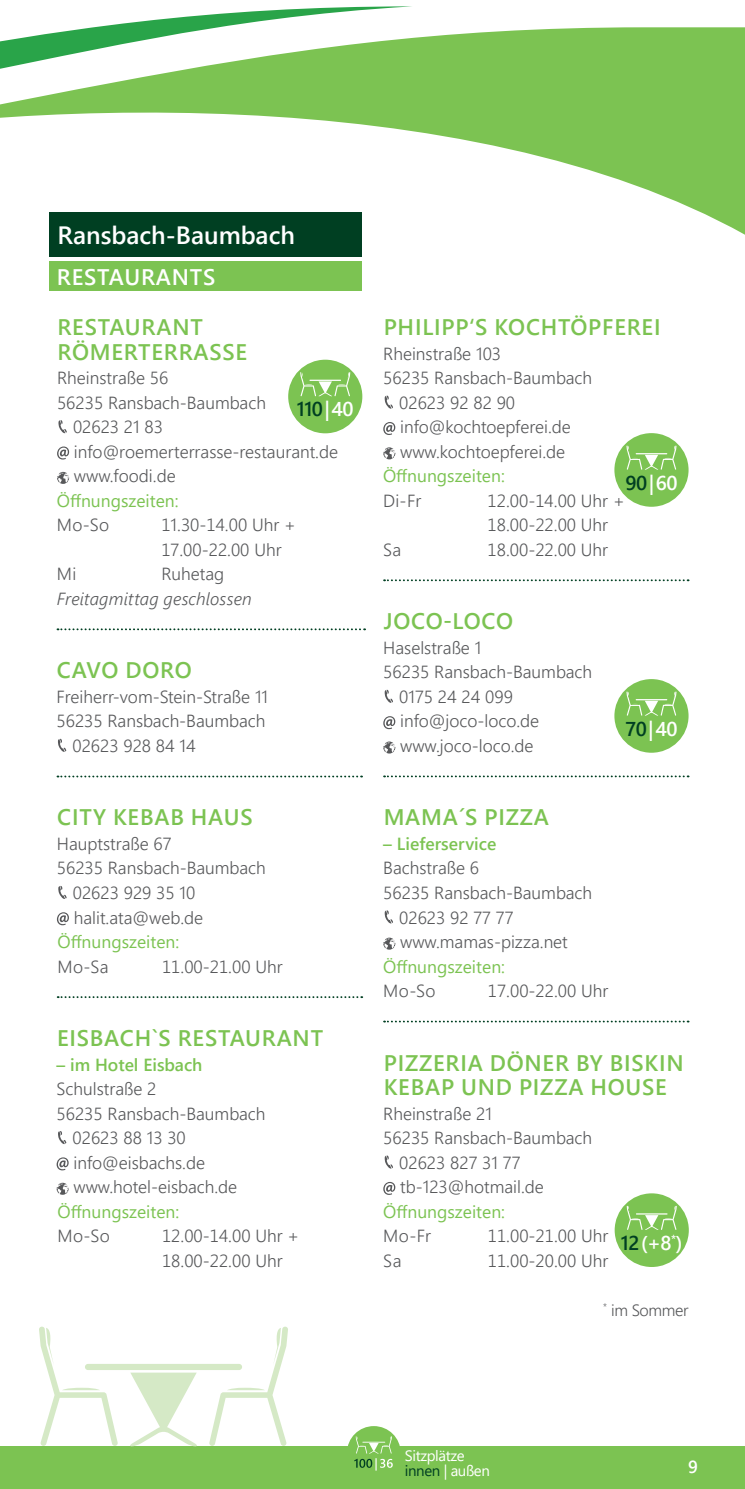
<style>
.page{position:relative;width:745px;height:1489px;background:#fff}
.page>*{position:absolute;margin:0;border:0;box-sizing:border-box;transform-origin:0 0}
.t1{font:600 25px "Segoe UI";color:#fff}
.t2{font:600 22.5px/24.5px "Segoe UI";letter-spacing:.035em;color:#7cc352}
.t3{font:600 22.5px "Segoe UI";letter-spacing:.035em;color:#fff}
.t4{font:600 20px "Segoe UI";letter-spacing:-.025em;color:#fff}
.t5{font:600 20px "Segoe UI";color:#003f22}
.t6{font:300 17.5px/24.5px "Segoe UI";color:#57585a}
.t7{font:17.5px "Segoe UI";color:#7cc352}
.t8{font:600 17.5px "Segoe UI";color:#7cc352}
.t9{font:italic 300 17.5px "Segoe UI";letter-spacing:.015em;color:#57585a}
.t10{font:600 17.5px "Segoe UI";color:#fff}
.t11{font:300 16.25px "Segoe UI";letter-spacing:-.025em;color:#57585a}
.t12{font:15px/15px "Segoe UI";letter-spacing:-.025em;color:#fff}
.s1{color:#fff}
.s2{color:#003f22}
</style>
<div class="page">
<div style="left:0;top:1446px;width:744px;height:42px;background:#7cc352"></div>
<svg style="left:49px;top:27px;width:695px;height:220px"></svg>
<svg style="left:0;top:6px;width:412px;height:140px"></svg>
<svg style="left:57px;top:628px;width:308px;height:2px"></svg>
<svg style="left:384px;top:579px;width:304px;height:2px"></svg>
<svg style="left:57px;top:775px;width:305px;height:2px"></svg>
<svg style="left:384px;top:775px;width:304px;height:2px"></svg>
<svg style="left:384px;top:1020px;width:304px;height:2px"></svg>
<svg style="left:58px;top:996px;width:304px;height:2px"></svg>
<div style="left:50px;top:212px;width:312px;height:45px;background:#003f22"></div>
<div style="left:50px;top:261px;width:312px;height:30px;background:#7cc352"></div>
<svg style="left:384px;top:395px;width:9px;height:14px"></svg>
<svg style="left:383px;top:422px;width:12px;height:13px"></svg>
<svg style="left:383px;top:447px;width:12px;height:12px"></svg>
<svg style="left:58px;top:420px;width:9px;height:13px"></svg>
<svg style="left:57px;top:446px;width:12px;height:13px"></svg>
<svg style="left:57px;top:472px;width:12px;height:12px"></svg>
<svg style="left:384px;top:689px;width:9px;height:14px"></svg>
<svg style="left:383px;top:716px;width:12px;height:13px"></svg>
<svg style="left:383px;top:741px;width:12px;height:12px"></svg>
<svg style="left:58px;top:886px;width:9px;height:13px"></svg>
<svg style="left:57px;top:912px;width:12px;height:13px"></svg>
<svg style="left:58px;top:738px;width:9px;height:14px"></svg>
<svg style="left:58px;top:1131px;width:9px;height:13px"></svg>
<svg style="left:57px;top:1157px;width:12px;height:13px"></svg>
<svg style="left:57px;top:1182px;width:12px;height:12px"></svg>
<div style="left:288px;top:360px;width:74px;height:73px;background:#7cc352;border-radius:50%"></div>
<svg style="left:300px;top:372px;width:50px;height:24px"></svg>
<div style="left:614px;top:433px;width:74px;height:74px;background:#7cc352;border-radius:50%"></div>
<svg style="left:626px;top:445px;width:50px;height:24px"></svg>
<div style="left:614px;top:679px;width:74px;height:73px;background:#7cc352;border-radius:50%"></div>
<svg style="left:626px;top:691px;width:50px;height:24px"></svg>
<svg style="left:384px;top:910px;width:9px;height:13px"></svg>
<svg style="left:383px;top:937px;width:12px;height:12px"></svg>
<svg style="left:384px;top:1155px;width:9px;height:13px"></svg>
<svg style="left:383px;top:1182px;width:12px;height:12px"></svg>
<div style="left:614px;top:1193px;width:74px;height:73px;background:#7cc352;border-radius:50%"></div>
<svg style="left:626px;top:1205px;width:50px;height:24px"></svg>
<div style="left:347px;top:1425px;width:53px;height:53px;background:#7cc352;border-radius:50%"></div>
<svg style="left:354px;top:1436px;width:38px;height:34px"></svg>
<svg style="left:39px;top:1326px;width:249px;height:120px"></svg>
<h1 class="t1" style="left:58px;top:211px;width:239px">Ransbach-Baumbach</h1>
<p class="t3" style="left:57px;top:256px;width:160px">RESTAURANTS</p>
<p class="t2" style="left:57px;top:313px;width:191px">RESTAURANT<br>RÖMERTERRASSE</p>
<p class="t6" style="left:57px;top:364px;width:113px">Rheinstraße 56</p>
<p class="t6" style="left:57px;top:388px;width:210px">56235 Ransbach-Baumbach</p>
<p class="t6" style="left:73px;top:413px;width:91px">02623 21 83</p>
<p class="t6" style="left:74px;top:437px;width:265px">info@roemerterrasse-restaurant.de</p>
<p class="t6" style="left:74px;top:462px;width:103px">www.foodi.de</p>
<p class="t5" style="left:296px;top:390px;width:58px">110 <span class="s1">| 40</span></p>
<p class="t7" style="left:57px;top:484px;width:123px">Öffnungszeiten:</p>
<p class="t6" style="left:161px;top:511px;width:136px">11.30-14.00 Uhr +<br>17.00-22.00 Uhr<br>Ruhetag</p>
<p class="t6" style="left:57px;top:511px;width:54px">Mo-So</p>
<p class="t6" style="left:57px;top:560px;width:21px">Mi</p>
<p class="t9" style="left:57px;top:582px;width:196px">Freitagmittag geschlossen</p>
<p class="t2" style="left:57px;top:656px;width:136px">CAVO DORO</p>
<p class="t6" style="left:56px;top:682px;width:213px">Freiherr-vom-Stein-Straße 11</p>
<p class="t6" style="left:56px;top:707px;width:210px">56235 Ransbach-Baumbach</p>
<p class="t6" style="left:72px;top:731px;width:125px">02623 928 84 14</p>
<p class="t2" style="left:57px;top:803px;width:197px">CITY KEBAB HAUS</p>
<p class="t6" style="left:57px;top:829px;width:116px">Hauptstraße 67</p>
<p class="t6" style="left:57px;top:854px;width:210px">56235 Ransbach-Baumbach</p>
<p class="t6" style="left:73px;top:878px;width:124px">02623 929 35 10</p>
<p class="t6" style="left:74px;top:903px;width:131px">halit.ata@web.de</p>
<p class="t7" style="left:57px;top:925px;width:123px">Öffnungszeiten:</p>
<p class="t6" style="left:58px;top:952px;width:52px">Mo-Sa</p>
<p class="t6" style="left:162px;top:952px;width:122px">11.00-21.00 Uhr</p>
<p class="t2" style="left:57px;top:1023px;width:267px">EISBACH`S RESTAURANT</p>
<p class="t8" style="left:57px;top:1047px;width:147px">– im Hotel Eisbach</p>
<p class="t6" style="left:57px;top:1074px;width:101px">Schulstraße 2</p>
<p class="t6" style="left:57px;top:1099px;width:210px">56235 Ransbach-Baumbach</p>
<p class="t6" style="left:72px;top:1123px;width:115px">02623 88 13 30</p>
<p class="t6" style="left:73px;top:1148px;width:133px">info@eisbachs.de</p>
<p class="t6" style="left:73px;top:1172px;width:165px">www.hotel-eisbach.de</p>
<p class="t7" style="left:57px;top:1194px;width:123px">Öffnungszeiten:</p>
<p class="t6" style="left:58px;top:1221px;width:54px">Mo-So</p>
<p class="t6" style="left:162px;top:1221px;width:138px">12.00-14.00 Uhr +<br>18.00-22.00 Uhr</p>
<p class="t2" style="left:383px;top:313px;width:278px">PHILIPP‘S KOCHTÖPFEREI</p>
<p class="t6" style="left:383px;top:339px;width:119px">Rheinstraße 103</p>
<p class="t6" style="left:383px;top:364px;width:210px">56235 Ransbach-Baumbach</p>
<p class="t6" style="left:399px;top:388px;width:117px">02623 92 82 90</p>
<p class="t6" style="left:400px;top:413px;width:172px">info@kochtoepferei.de</p>
<p class="t6" style="left:400px;top:437px;width:166px">www.kochtoepferei.de</p>
<p class="t7" style="left:383px;top:459px;width:123px">Öffnungszeiten:</p>
<p class="t4" style="left:625px;top:463px;width:54px"><span class="s2">90</span> | 60</p>
<p class="t6" style="left:487px;top:486px;width:138px">12.00-14.00 Uhr +<br>18.00-22.00 Uhr<br>18.00-22.00 Uhr</p>
<p class="t6" style="left:383px;top:486px;width:40px">Di-Fr</p>
<p class="t6" style="left:383px;top:535px;width:20px">Sa</p>
<p class="t2" style="left:383px;top:607px;width:131px">JOCO-LOCO</p>
<p class="t6" style="left:383px;top:633px;width:99px">Haselstraße 1</p>
<p class="t6" style="left:383px;top:658px;width:210px">56235 Ransbach-Baumbach</p>
<p class="t6" style="left:399px;top:682px;width:115px">0175 24 24 099</p>
<p class="t6" style="left:400px;top:707px;width:140px">info@joco-loco.de</p>
<p class="t6" style="left:400px;top:731px;width:135px">www.joco-loco.de</p>
<p class="t4" style="left:625px;top:709px;width:54px"><span class="s2">70</span> | 40</p>
<p class="t2" style="left:383px;top:803px;width:167px">MAMA´S PIZZA</p>
<p class="t8" style="left:383px;top:827px;width:114px">– Lieferservice</p>
<p class="t6" style="left:383px;top:854px;width:97px">Bachstraße 6</p>
<p class="t6" style="left:383px;top:878px;width:210px">56235 Ransbach-Baumbach</p>
<p class="t6" style="left:399px;top:903px;width:116px">02623 92 77 77</p>
<p class="t6" style="left:400px;top:927px;width:169px">www.mamas-pizza.net</p>
<p class="t7" style="left:383px;top:949px;width:123px">Öffnungszeiten:</p>
<p class="t6" style="left:383px;top:976px;width:54px">Mo-So</p>
<p class="t6" style="left:487px;top:976px;width:122px">17.00-22.00 Uhr</p>
<p class="t2" style="left:383px;top:1048px;width:301px">PIZZERIA DÖNER BY BISKIN<br>KEBAP UND PIZZA HOUSE</p>
<p class="t6" style="left:383px;top:1099px;width:110px">Rheinstraße 21</p>
<p class="t6" style="left:383px;top:1123px;width:210px">56235 Ransbach-Baumbach</p>
<p class="t6" style="left:399px;top:1148px;width:123px">02623 827 31 77</p>
<p class="t6" style="left:400px;top:1172px;width:145px">tb-123@hotmail.de</p>
<p class="t7" style="left:383px;top:1194px;width:123px">Öffnungszeiten:</p>
<p class="t6" style="left:383px;top:1221px;width:49px">Mo-Fr<br>Sa</p>
<p class="t6" style="left:487px;top:1221px;width:122px">11.00-21.00 Uhr<br>11.00-20.00 Uhr</p>
<p class="t4" style="left:620px;top:1223px;width:63px"><span class="s2">12</span> (+8<sup>*</sup>)</p>
<p class="t11" style="left:602px;top:1294px;width:87px"><sup>*</sup> im Sommer</p>
<p class="t12" style="left:404px;top:1446px;width:86px">Sitzplätze <span class="s2">innen</span> | außen</p>
<p class="t10" style="left:687px;top:1449px;width:11px">9</p>
</div>
